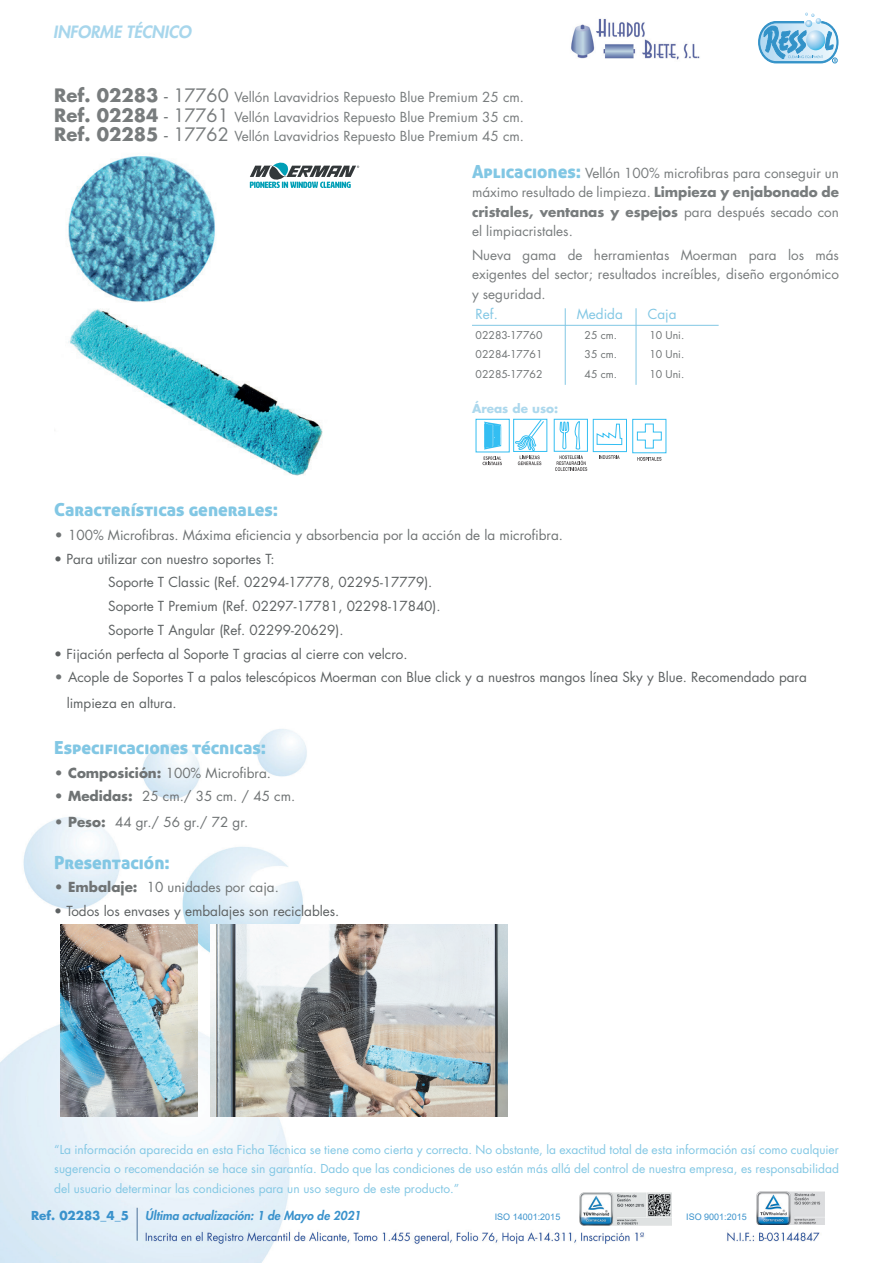
<style>
.page{position:relative;width:893px;height:1263px;background:#fff}
.page>*{position:absolute;margin:0;border:0;box-sizing:border-box;transform-origin:0 0}
.t1{font:18px "Aller Display";color:#82c7e4}
.t2{font:italic 800 16.5px "Futura Std";color:#a7d6ec}
.t3{font:13.5px/19.5px "Futura Std";color:#787c7d;text-align:justify}
.t4{font:13.5px/23.7px "Futura Std";color:#5d6162}
.t5{font:13.5px "Futura Std";color:#6f7374}
.t6{font:13.5px "Futura Std";color:#82c7e4}
.t7{font:12px/19.5px "Futura Std";color:#82c7e4;text-align:justify}
.t8{font:italic 800 12px "Futura Std";color:#3a92cc}
.t9{font:700 12px "Futura Std";color:#3a92cc}
.t10{font:700 12px "Futura Std";color:#acd8ed}
.t11{font:10.5px "Futura Std";color:#6f7374}
.t12{font:9px "Arial";color:#3a92cc}
.s1{font-weight:700;font-size:18px}
.s2{font-size:18px}
.s3{font-family:"Aller Display";font-size:18px;color:#82c7e4}
.s4{font-weight:700}
.s5{font-weight:700;color:#6f7374}
</style>
<div class="page">
<img style="left:0;top:729px;width:825px;height:534px">
<hr style="left:137px;top:1208px;width:1px;height:32px;background:#4b6f97">
<svg style="left:758px;top:12px;width:81px;height:52px"></svg>
<img style="left:571px;top:18px;width:129px;height:42px">
<img style="left:757px;top:1191px;width:68px;height:33px">
<img style="left:579px;top:1192px;width:93px;height:33px">
<hr style="left:565px;top:308px;width:1px;height:77px;background:#82c7e4">
<hr style="left:472px;top:325px;width:247px;height:1px;background:#82c7e4">
<svg style="left:513px;top:419px;width:34px;height:33px"></svg>
<svg style="left:515px;top:419px;width:30px;height:46px"></svg>
<svg style="left:554px;top:419px;width:1px;height:33px"></svg>
<svg style="left:555px;top:419px;width:72px;height:52px"></svg>
<svg style="left:482px;top:422px;width:20px;height:43px"></svg>
<svg style="left:637px;top:457px;width:24px;height:4px"></svg>
<svg style="left:637px;top:423px;width:25px;height:26px"></svg>
<img style="left:68px;top:156px;width:255px;height:320px">
<svg style="left:250px;top:162px;width:109px;height:26px"></svg>
<hr style="left:636px;top:308px;width:1px;height:77px;background:#82c7e4">
<img style="left:60px;top:925px;width:138px;height:191px">
<img style="left:210px;top:925px;width:298px;height:191px">
<p class="t2" style="left:53px;top:22px;width:140px">INFORME TÉCNICO</p>
<p class="t3" style="left:54px;top:87px;width:471px"><span class="s1">Ref. 02283</span> <span class="s2">- 17760</span> Vellón Lavavidrios Repuesto Blue Premium 25 cm.<br><span class="s1">Ref. 02284</span> <span class="s2">- 17761</span> Vellón Lavavidrios Repuesto Blue Premium 35 cm.<br><span class="s1">Ref. 02285</span> <span class="s2">- 17762</span> Vellón Lavavidrios Repuesto Blue Premium 45 cm.</p>
<p class="t3" style="left:472px;top:163px;width:368px"><span class="s3">Aplicaciones:</span> Vellón 100% microfibras para conseguir un máximo resultado de limpieza. <span class="s4">Limpieza y enjabonado de cristales, ventanas y espejos</span> para después secado con el limpiacristales.</p>
<p class="t3" style="left:472px;top:245px;width:368px">Nueva gama de herramientas Moerman para los más exigentes del sector; resultados increíbles, diseño ergonómico y seguridad.</p>
<p class="t6" style="left:476px;top:306px;width:24px">Ref.</p>
<p class="t6" style="left:577px;top:306px;width:48px">Medida</p>
<p class="t6" style="left:648px;top:306px;width:30px">Caja</p>
<p class="t11" style="left:476px;top:328px;width:68px">02283-17760</p>
<p class="t11" style="left:585px;top:328px;width:34px">25 cm.</p>
<p class="t11" style="left:649px;top:328px;width:36px">10 Uni.</p>
<p class="t11" style="left:476px;top:348px;width:68px">02284-17761</p>
<p class="t11" style="left:585px;top:348px;width:34px">35 cm.</p>
<p class="t11" style="left:649px;top:348px;width:36px">10 Uni.</p>
<p class="t11" style="left:476px;top:367px;width:68px">02285-17762</p>
<p class="t11" style="left:585px;top:367px;width:34px">45 cm.</p>
<p class="t11" style="left:649px;top:367px;width:36px">10 Uni.</p>
<p class="t10" style="left:472px;top:401px;width:88px">Áreas de uso:</p>
<h1 class="t1" style="left:54px;top:498px;width:225px">Características generales:</h1>
<p class="t5" style="left:54px;top:526px;width:510px"><span class="s4">•</span> 100% Microfibras. Máxima eficiencia y absorbencia por la acción de la microfibra.</p>
<p class="t4" style="left:108px;top:547px;width:334px;text-indent:-54px">• Para utilizar con nuestro soportes T:<br>Soporte T Classic (Ref. 02294-17778, 02295-17779).<br>Soporte T Premium (Ref. 02297-17781, 02298-17840).<br>Soporte T Angular (Ref. 02299-20629).</p>
<p class="t4" style="left:54px;top:642px;width:355px">• Fijación perfecta al Soporte T gracias al cierre con velcro.</p>
<p class="t4" style="left:67px;top:665px;width:742px;line-height:25.2px;text-indent:-12px"><span class="s5">•</span> Acople de Soportes T a palos telescópicos Moerman con Blue click y a nuestros mangos línea Sky y Blue. Recomendado para limpieza en altura.</p>
<h1 class="t1" style="left:54px;top:736px;width:213px">Especificaciones técnicas:</h1>
<p class="t5" style="left:54px;top:764px;width:218px"><span class="s4">• Composición:</span> 100% Microfibra.</p>
<p class="t5" style="left:54px;top:788px;width:243px"><span class="s4">• Medidas:</span> 25 cm./ 35 cm. / 45 cm.</p>
<p class="t5" style="left:54px;top:813px;width:195px"><span class="s4">• Peso:</span> 44 gr./ 56 gr./ 72 gr.</p>
<h1 class="t1" style="left:54px;top:851px;width:117px">Presentación:</h1>
<p class="t5" style="left:54px;top:879px;width:226px"><span class="s4">• Embalaje:</span> 10 unidades por caja.</p>
<p class="t4" style="left:54px;top:899px;width:287px">• Todos los envases y embalajes son reciclables.</p>
<p class="t7" style="left:54px;top:1140px;width:786px">“La información aparecida en esta Ficha Técnica se tiene como cierta y correcta. No obstante, la exactitud total de esta información así como cualquier sugerencia o recomendación se hace sin garantía. Dado que las condiciones de uso están más allá del control de nuestra empresa, es responsabilidad del usuario determinar las condiciones para un uso seguro de este producto.”</p>
<p class="t9" style="left:31px;top:1207px;width:99px">Ref. 02283_4_5</p>
<p class="t8" style="left:145px;top:1208px;width:217px">Última actualización: 1 de Mayo de 2021</p>
<p class="t12" style="left:495px;top:1211px;width:67px">ISO 14001:2015</p>
<p class="t12" style="left:686px;top:1211px;width:62px">ISO 9001:2015</p>
</div>
